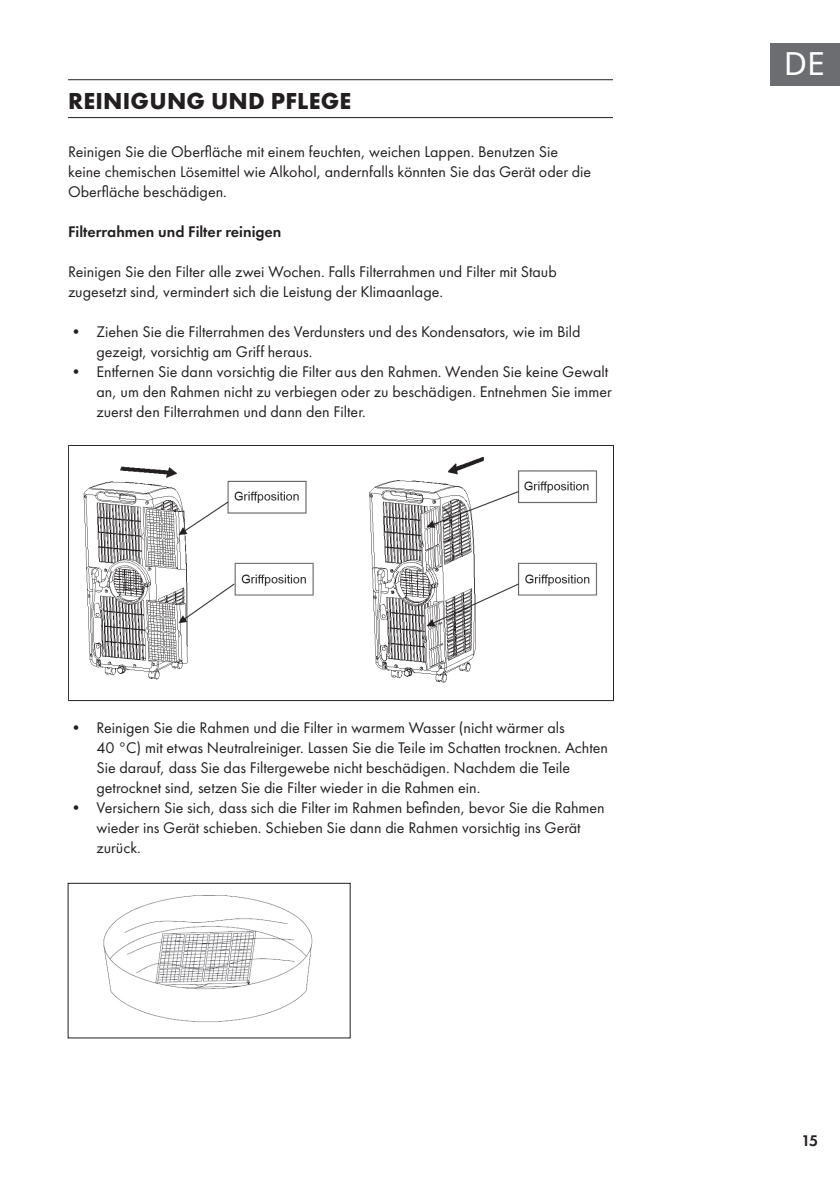
<style>
.page{position:relative;width:840px;height:1191px;background:#fff}
.page>*{position:absolute;margin:0;border:0;box-sizing:border-box;transform-origin:0 0}
.t1{font:32px "Noto Sans";color:#fff}
.t2{font:700 24px "Futura PTW08";letter-spacing:.01em;color:#231f20}
.t3{font:16px/20px "Futura PTW08";color:#231f20}
.t4{font:600 16px "Futura PTW08";color:#231f20}
</style>
<div class="page">
<div style="left:770px;top:43px;width:69px;height:42px;background:#6c6d70"></div>
<hr style="left:68px;top:79px;width:544px;height:1px;background:#231f20">
<hr style="left:68px;top:117px;width:544px;height:1px;background:#231f20">
<hr style="left:68px;top:445px;width:545px;height:1px;background:#231f20">
<hr style="left:68px;top:446px;width:1px;height:254px;background:#231f20">
<hr style="left:612px;top:446px;width:1px;height:254px;background:#231f20">
<hr style="left:68px;top:700px;width:545px;height:1px;background:#231f20">
<img style="left:83px;top:457px;width:515px;height:226px">
<img style="left:103px;top:895px;width:210px;height:128px">
<div style="left:68px;top:882px;width:282px;height:156px;border:1px solid #231f20"></div>
<h2 class="t2" style="left:68px;top:85px;width:284px">REINIGUNG UND PFLEGE</h2>
<p class="t3" style="left:68px;top:141px;width:524px">Reinigen Sie die Oberfläche mit einem feuchten, weichen Lappen. Benutzen Sie keine chemischen Lösemittel wie Alkohol, andernfalls könnten Sie das Gerät oder die<br>Oberfläche beschädigen.</p>
<p class="t4" style="left:68px;top:222px;width:215px">Filterrahmen und Filter reinigen</p>
<p class="t3" style="left:68px;top:261px;width:490px">Reinigen Sie den Filter alle zwei Wochen. Falls Filterrahmen und Filter mit Staub zugesetzt sind, vermindert sich die Leistung der Klimaanlage.</p>
<p class="t3" style="left:96px;top:321px;width:485px;text-indent:-28px">• Ziehen Sie die Filterrahmen des Verdunsters und des Kondensators, wie im Bild gezeigt, vorsichtig am Griff heraus.</p>
<p class="t3" style="left:96px;top:361px;width:516px;text-indent:-28px">• Entfernen Sie dann vorsichtig die Filter aus den Rahmen. Wenden Sie keine Gewalt an, um den Rahmen nicht zu verbiegen oder zu beschädigen. Entnehmen Sie immer zuerst den Filterrahmen und dann den Filter.</p>
<p class="t3" style="left:96px;top:717px;width:513px;text-indent:-28px">• Reinigen Sie die Rahmen und die Filter in warmem Wasser (nicht wärmer als<br>40 °C) mit etwas Neutralreiniger. Lassen Sie die Teile im Schatten trocknen. Achten Sie darauf, dass Sie das Filtergewebe nicht beschädigen. Nachdem die Teile getrocknet sind, setzen Sie die Filter wieder in die Rahmen ein.</p>
<p class="t3" style="left:96px;top:797px;width:509px;text-indent:-28px">• Versichern Sie sich, dass sich die Filter im Rahmen befinden, bevor Sie die Rahmen wieder ins Gerät schieben. Schieben Sie dann die Rahmen vorsichtig ins Gerät zurück.</p>
<h1 class="t1" style="left:783px;top:41px;width:43px">DE</h1>
<p class="t4" style="left:801px;top:1130px;width:18px">15</p>
</div>
